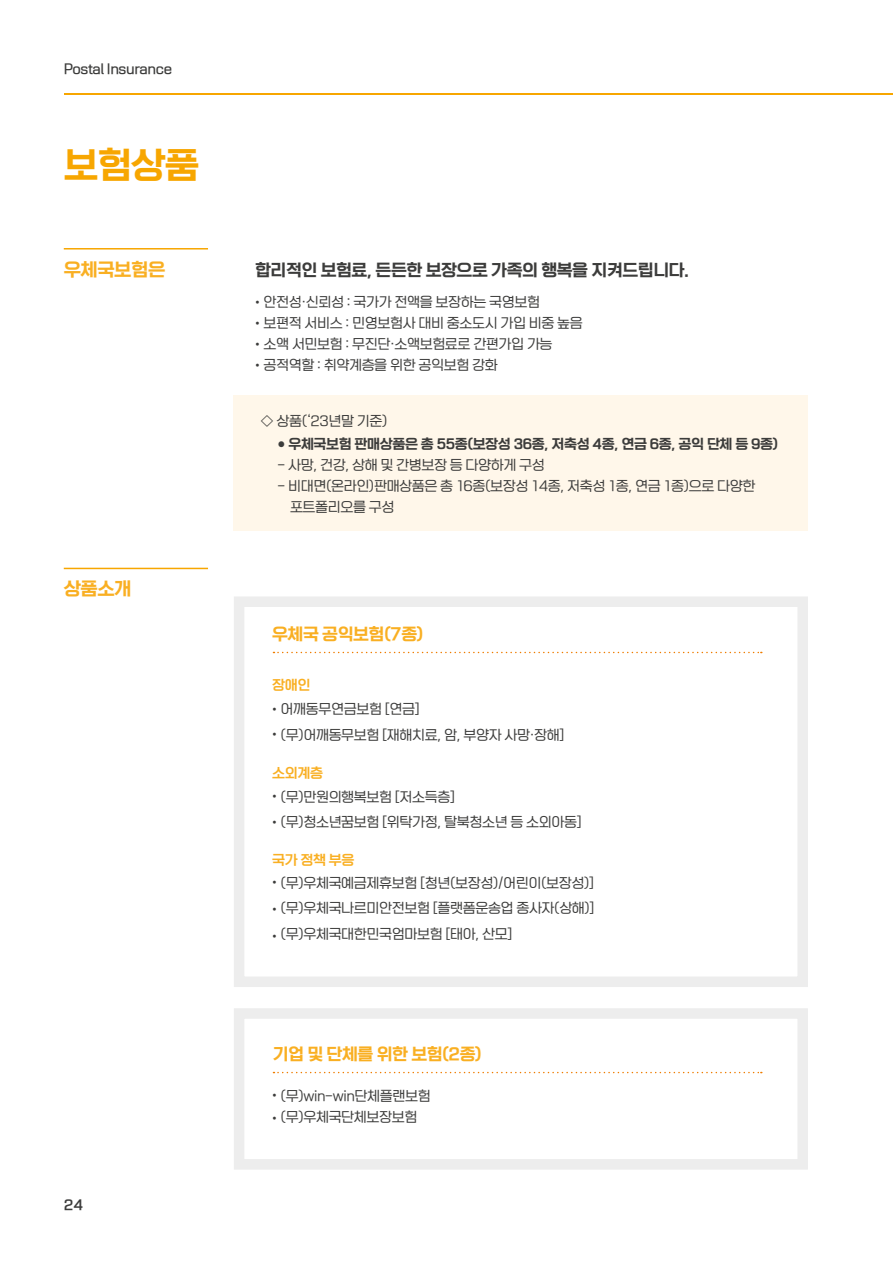
<style>
.page{position:relative;width:893px;height:1263px;background:#fff}
.page>*{position:absolute;margin:0;border:0;box-sizing:border-box;transform-origin:0 0}
.t1{font:36px "Rix Rak Sans PB";color:#f7a600}
.t2{font:18px "Rix Rak Sans PB";letter-spacing:-.025em;color:#f9af22}
.t3{font:16.5px "Rix Rak Sans PB";letter-spacing:-.025em;color:#3c3c3b}
.t4{font:16.5px "Rix Rak Sans PB";letter-spacing:-.025em;color:#f9af22}
.t5{font:13.5px "Rix Rak Sans PR";letter-spacing:-.025em;color:#3c3c3b}
.t6{font:13.5px "Rix Rak Sans PB";letter-spacing:-.025em;color:#3c3c3b}
.t7{font:13.5px "Rix Rak Sans PM";letter-spacing:-.025em;color:#3c3c3b}
.t8{font:13.5px "Rix Rak Sans PSB";letter-spacing:-.025em;color:#f9af22}
.t9{font:13.5px "Helvetica";color:#3c3c3b}
.t10{font:13.5px "Rix Rak Sans PSB";color:#3c3c3b}
.s1{font-family:"Helvetica"}
</style>
<div class="page">
<hr style="left:64px;top:94px;width:829px;height:1px;background:#f7a600">
<hr style="left:64px;top:248px;width:144px;height:1px;background:#f7a600">
<hr style="left:64px;top:568px;width:144px;height:1px;background:#f7a600">
<div style="left:234px;top:396px;width:574px;height:135px;background:#fff7ea"></div>
<div style="left:234px;top:596px;width:574px;height:391px;background:#fff;border:10px solid #ededed"></div>
<svg style="left:273px;top:652px;width:489px;height:1px"></svg>
<div style="left:234px;top:1008px;width:574px;height:161px;background:#fff;border:10px solid #ededed"></div>
<svg style="left:273px;top:1072px;width:489px;height:1px"></svg>
<p class="t7" style="left:64px;top:60px;width:110px">Postal Insurance</p>
<p class="t1" style="left:64px;top:142px;width:137px">보험상품</p>
<p class="t2" style="left:64px;top:258px;width:103px">우체국보험은</p>
<p class="t2" style="left:64px;top:577px;width:69px">상품소개</p>
<p class="t10" style="left:64px;top:1196px;width:21px">24</p>
<p class="t3" style="left:255px;top:260px;width:435px">합리적인 보험료, 든든한 보장으로 가족의 행복을 지켜드립니다.</p>
<p class="t5" style="left:255px;top:294px;width:286px"><span class="s1">•</span> 안전성·신뢰성 : 국가가 전액을 보장하는 국영보험</p>
<p class="t5" style="left:255px;top:315px;width:329px"><span class="s1">•</span> 보편적 서비스 : 민영보험사 대비 중소도시 가입 비중 높음</p>
<p class="t5" style="left:255px;top:336px;width:299px"><span class="s1">•</span> 소액 서민보험 : 무진단·소액보험료로 간편가입 가능</p>
<p class="t5" style="left:255px;top:357px;width:244px"><span class="s1">•</span> 공적역할 : 취약계층을 위한 공익보험 강화</p>
<p class="t5" style="left:261px;top:413px;width:128px">◇ 상품(‘23년말 기준)</p>
<p class="t6" style="left:278px;top:435px;width:502px"><span class="s1">●</span> 우체국보험 판매상품은 총 55종(보장성 36종, 저축성 4종, 연금 6종, 공익 단체 등 9종)</p>
<p class="t5" style="left:278px;top:456px;width:269px">- 사망, 건강, 상해 및 간병보장 등 다양하게 구성</p>
<p class="t5" style="left:278px;top:477px;width:479px">- 비대면(온라인)판매상품은 총 16종(보장성 14종, 저축성 1종, 연금 1종)으로 다양한</p>
<p class="t5" style="left:290px;top:498px;width:106px">포트폴리오를 구성</p>
<p class="t4" style="left:272px;top:623px;width:153px">우체국 공익보험(7종)</p>
<p class="t8" style="left:272px;top:676px;width:40px">장애인</p>
<p class="t5" style="left:272px;top:701px;width:149px"><span class="s1">•</span> 어깨동무연금보험 [연금]</p>
<p class="t5" style="left:272px;top:726px;width:294px"><span class="s1">•</span> (무)어깨동무보험 [재해치료, 암, 부양자 사망·장해]</p>
<p class="t8" style="left:272px;top:764px;width:52px">소외계층</p>
<p class="t5" style="left:272px;top:788px;width:184px"><span class="s1">•</span> (무)만원의행복보험 [저소득층]</p>
<p class="t5" style="left:272px;top:813px;width:311px"><span class="s1">•</span> (무)청소년꿈보험 [위탁가정, 탈북청소년 등 소외아동]</p>
<p class="t8" style="left:272px;top:851px;width:84px">국가 정책 부응</p>
<p class="t5" style="left:272px;top:874px;width:323px"><span class="s1">•</span> (무)우체국예금제휴보험 [청년(보장성)/어린이(보장성)]</p>
<p class="t5" style="left:281px;top:899px;width:315px">(무)우체국나르미안전보험 [플랫폼운송업 종사자(상해)]</p>
<p class="t5" style="left:281px;top:925px;width:233px">(무)우체국대한민국엄마보험 [태아, 산모]</p>
<p class="t9" style="left:272px;top:899px;width:6px">•</p>
<p class="t9" style="left:272px;top:926px;width:6px">•</p>
<p class="t4" style="left:273px;top:1043px;width:211px">기업 및 단체를 위한 보험(2종)</p>
<p class="t5" style="left:272px;top:1087px;width:160px"><span class="s1">•</span> (무)win-win단체플랜보험</p>
<p class="t5" style="left:281px;top:1108px;width:138px">(무)우체국단체보장보험</p>
<p class="t9" style="left:272px;top:1108px;width:6px">•</p>
</div>
